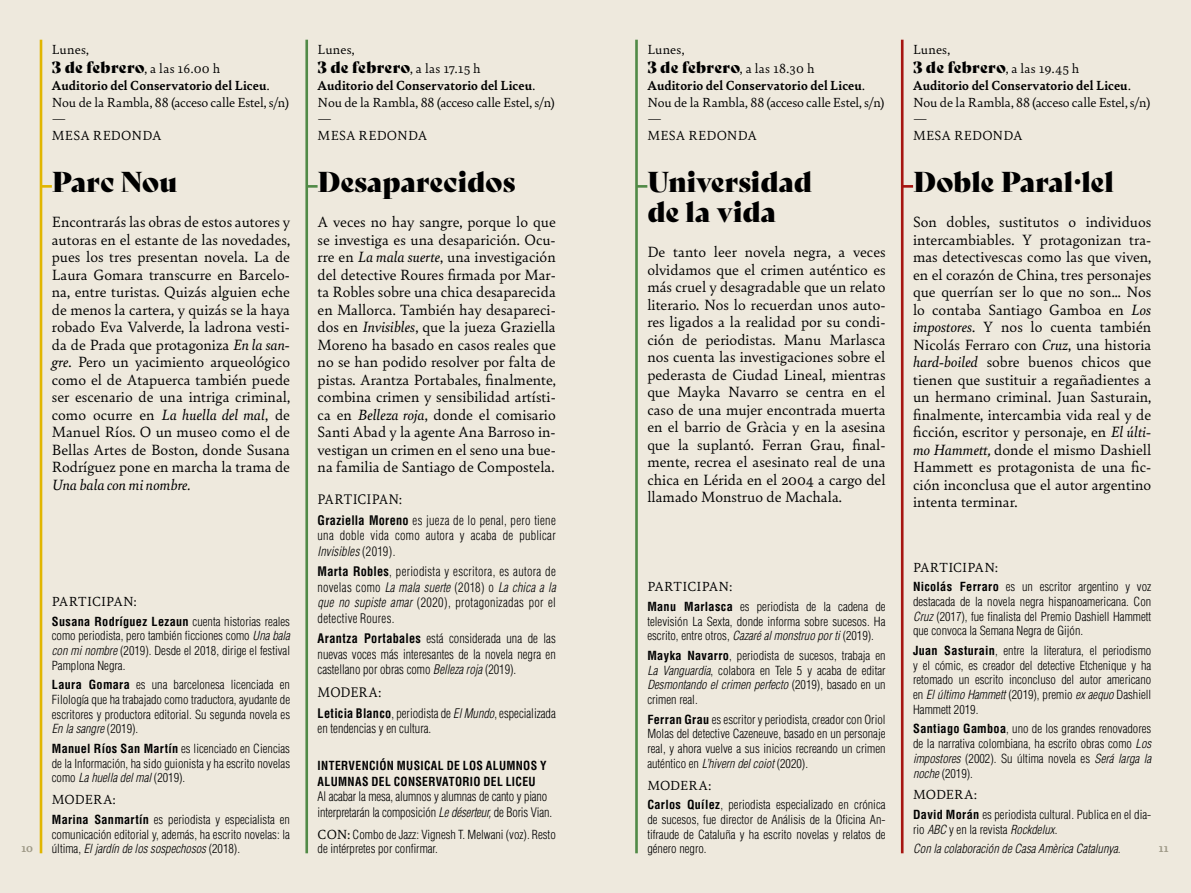
<style>
.page{position:relative;width:1191px;height:893px;background:#eee9dd}
.page>*{position:absolute;margin:0;border:0;box-sizing:border-box;transform-origin:0 0}
.t1{font:28px/29.8px "Bely Display";color:#000}
.t2{font:15.75px/17.5px "Bely";color:#000;text-align:justify}
.t3{font:italic 15.75px "Bely";color:#000}
.t4{font:14.7px "Bely";color:#000;scale:.95 1}
.t5{font:14px/16.8px "Bely";letter-spacing:-.005em;color:#000}
.t6{font:14px/18.9px "Bely";letter-spacing:.02em;color:#000}
.t7{font:14px/18.9px "Bely";letter-spacing:.015em;color:#000}
.t8{font:300 condensed 12.95px/15.4px "Helvetica";color:#000;text-align:justify;scale:.95 1}
.t9{font:300 condensed 12.25px/14.7px "Helvetica";color:#000;text-align:justify}
.t10{font:700 condensed 12.25px/15.4px "Helvetica";letter-spacing:.03em;color:#000;scale:.95 1}
.t11{font:italic 300 condensed 12.25px "Helvetica";color:#000}
.t12{font:700 12.25px "Bely";color:#9e9987}
.s1{font-family:"Bely Display";font-size:15.75px}
.s2{font-weight:700}
.s3{font-style:italic}
.s4{font-family:"Bely";font-weight:400;font-stretch:normal;font-size:14px}
</style>
<div class="page">
<hr style="left:40px;top:40px;width:2px;height:813px;background:#e1b600">
<hr style="left:635px;top:40px;width:3px;height:813px;background:#518a47">
<hr style="left:305px;top:40px;width:3px;height:813px;background:#518a47">
<hr style="left:901px;top:40px;width:2px;height:813px;background:#a61511">
<svg style="left:42px;top:185px;width:10px;height:3px"></svg>
<svg style="left:638px;top:185px;width:9px;height:3px"></svg>
<svg style="left:308px;top:185px;width:9px;height:3px"></svg>
<svg style="left:903px;top:185px;width:10px;height:3px"></svg>
<p class="t6" style="left:52px;top:39px;width:170px">Lunes,<br><span class="s1">3 de febrero</span>, a las 16.00 h</p>
<p class="t5" style="left:52px;top:76px;width:238px"><span class="s2">Auditorio del Conservatorio del Liceu</span>.<br>Nou de la Rambla, 88 (acceso calle Estel, s/n) —<br>MESA REDONDA</p>
<p class="t7" style="left:317px;top:39px;width:164px">Lunes,<br><span class="s1">3 de febrero</span>, a las 17.15 h</p>
<p class="t5" style="left:317px;top:76px;width:238px"><span class="s2">Auditorio del Conservatorio del Liceu</span>.<br>Nou de la Rambla, 88 (acceso calle Estel, s/n) —<br>MESA REDONDA</p>
<p class="t6" style="left:647px;top:39px;width:169px">Lunes,<br><span class="s1">3 de febrero</span>, a las 18.30 h</p>
<p class="t5" style="left:647px;top:76px;width:238px"><span class="s2">Auditorio del Conservatorio del Liceu</span>.<br>Nou de la Rambla, 88 (acceso calle Estel, s/n) —<br>MESA REDONDA</p>
<p class="t6" style="left:913px;top:39px;width:168px">Lunes,<br><span class="s1">3 de febrero</span>, a las 19.45 h</p>
<p class="t5" style="left:913px;top:76px;width:238px"><span class="s2">Auditorio del Conservatorio del Liceu</span>.<br>Nou de la Rambla, 88 (acceso calle Estel, s/n) —<br>MESA REDONDA</p>
<h1 class="t1" style="left:317px;top:165px;width:199px">Desaparecidos</h1>
<p class="t2" style="left:317px;top:213px;width:240px">A veces no hay sangre, porque lo que se investiga es una desaparición. Ocu&shy;rre en <span class="s3">La mala suerte</span>, una investigación del detective Roures firmada por Mar&shy;ta Robles sobre una chica desaparecida en Mallorca. También hay desapareci&shy;dos en <span class="s3">Invisibles</span>, que la jueza Graziella Moreno ha basado en casos reales que no se han podido resolver por falta de pistas. Arantza Portabales, finalmente, combina crimen y sensibilidad artísti&shy;ca en <span class="s3">Belleza roja</span>, donde el comisario Santi Abad y la agente Ana Barroso in&shy;vestigan un crimen en el seno una bue&shy;na familia de Santiago de Compostela.</p>
<h1 class="t1" style="left:647px;top:165px;width:166px">Universidad de la vida</h1>
<p class="t2" style="left:647px;top:242px;width:240px">De tanto leer novela negra, a veces olvidamos que el crimen auténtico es más cruel y desagradable que un relato literario. Nos lo recuerdan unos auto&shy;res ligados a la realidad por su condi&shy;ción de periodistas. Manu Marlasca nos cuenta las investigaciones sobre el pederasta de Ciudad Lineal, mientras que Mayka Navarro se centra en el caso de una mujer encontrada muerta en el barrio de Gràcia y en la asesina que la suplantó. Ferran Grau, final&shy;mente, recrea el asesinato real de una chica en Lérida en el 2004 a cargo del llamado Monstruo de Machala.</p>
<h1 class="t1" style="left:913px;top:165px;width:202px">Doble Paral·lel</h1>
<p class="t2" style="left:913px;top:213px;width:240px">Son dobles, sustitutos o individuos intercambiables. Y protagonizan tra&shy;mas detectivescas como las que viven, en el corazón de China, tres personajes que querrían ser lo que no son... Nos lo contaba Santiago Gamboa en <span class="s3">Los impostores</span>. Y nos lo cuenta también Nicolás Ferraro con <span class="s3">Cruz</span>, una historia <span class="s3">hard-boiled</span> sobre buenos chicos que tienen que sustituir a regañadientes a un hermano criminal. Juan Sasturain, finalmente, intercambia vida real y de ficción, escritor y personaje, en <span class="s3">El últi&shy;mo Hammett,</span> donde el mismo Dashiell Hammett es protagonista de una fic&shy;ción inconclusa que el autor argentino intenta terminar.</p>
<h1 class="t1" style="left:52px;top:165px;width:127px">Parc Nou</h1>
<p class="t2" style="left:52px;top:213px;width:240px">Encontrarás las obras de estos autores y autoras en el estante de las novedades, pues los tres presentan novela. La de Laura Gomara transcurre en Barcelo&shy;na, entre turistas. Quizás alguien eche de menos la cartera, y quizás se la haya robado Eva Valverde, la ladrona vesti&shy;da de Prada que protagoniza <span class="s3">En la san&shy;gre</span>. Pero un yacimiento arqueológico como el de Atapuerca también puede ser escenario de una intriga criminal, como ocurre en <span class="s3">La huella del mal</span>, de Manuel Ríos. O un museo como el de Bellas Artes de Boston, donde Susana Rodríguez pone en marcha la trama de</p>
<p class="t3" style="left:52px;top:473px;width:140px">Una bala con mi nombre.</p>
<p class="t4" style="left:317px;top:489px;width:90px">PARTICIPAN:</p>
<p class="t8" style="left:317px;top:512px;width:252px"><span class="s2">Graziella Moreno</span> es jueza de lo penal, pero tiene una doble vida como autora y acaba de publicar <span class="s3">Invisibles</span> (2019).</p>
<p class="t8" style="left:317px;top:564px;width:252px"><span class="s2">Marta Robles</span>, periodista y escritora, es autora de novelas como <span class="s3">La mala suerte</span> (2018) o <span class="s3">La chica a la que no supiste amar</span> (2020), protagonizadas por el detective Roures.</p>
<p class="t8" style="left:317px;top:631px;width:252px"><span class="s2">Arantza Portabales</span> está considerada una de las nuevas voces más interesantes de la novela negra en castellano por obras como <span class="s3">Belleza roja</span> (2019).</p>
<p class="t4" style="left:317px;top:682px;width:68px">MODERA:</p>
<p class="t8" style="left:317px;top:705px;width:252px"><span class="s2">Leticia Blanco</span>, periodista de <span class="s3">El Mundo</span>, especializada en tendencias y en cultura.</p>
<p class="t10" style="left:317px;top:758px;width:242px">INTERVENCIÓN MUSICAL DE LOS ALUMNOS Y<br>ALUMNAS DEL CONSERVATORIO DEL LICEU</p>
<p class="t8" style="left:317px;top:789px;width:248px">Al acabar la mesa, alumnos y alumnas de canto y piano interpretarán la composición <span class="s3">Le déserteur,</span> de Boris Vian.</p>
<p class="t9" style="left:317px;top:827px;width:240px"><span class="s4">CON:</span> Combo de Jazz: Vignesh T. Melwani (voz). Resto de intérpretes por confirmar.</p>
<p class="t5" style="left:913px;top:558px;width:86px">PARTICIPAN:</p>
<p class="t9" style="left:913px;top:579px;width:240px"><span class="s2">Nicolás Ferraro</span> es un escritor argentino y voz destacada de la novela negra hispanoamericana. Con <span class="s3">Cruz</span> (2017), fue finalista del Premio Dashiell Hammett que convoca la Semana Negra de Gijón.</p>
<p class="t9" style="left:913px;top:643px;width:240px"><span class="s2">Juan Sasturain</span>, entre la literatura, el periodismo y el cómic, es creador del detective Etchenique y ha retomado un escrito inconcluso del autor americano en <span class="s3">El último Hammett</span> (2019), premio <span class="s3">ex aequo</span> Dashiell Hammett 2019.</p>
<p class="t9" style="left:913px;top:721px;width:240px"><span class="s2">Santiago Gamboa</span>, uno de los grandes renovadores de la narrativa colombiana, ha escrito obras como <span class="s3">Los impostores</span> (2002). Su última novela es <span class="s3">Será larga la noche</span> (2019).</p>
<p class="t5" style="left:913px;top:785px;width:65px">MODERA:</p>
<p class="t9" style="left:913px;top:807px;width:240px"><span class="s2">David Morán</span> es periodista cultural. Publica en el dia&shy;rio <span class="s3">ABC</span> y en la revista <span class="s3">Rockdelux</span>.</p>
<p class="t11" style="left:913px;top:841px;width:209px">Con la colaboración de Casa Amèrica Catalunya.</p>
<p class="t5" style="left:647px;top:577px;width:86px">PARTICIPAN:</p>
<p class="t9" style="left:647px;top:599px;width:240px"><span class="s2">Manu Marlasca</span> es periodista de la cadena de televisión La Sexta, donde informa sobre sucesos. Ha escrito, entre otros, <span class="s3">Cazaré al monstruo por ti</span> (2019).</p>
<p class="t9" style="left:647px;top:648px;width:240px"><span class="s2">Mayka Navarro</span>, periodista de sucesos, trabaja en <span class="s3">La Vanguardia</span>, colabora en Tele 5 y acaba de editar <span class="s3">Desmontando el crimen perfecto</span> (2019), basado en un crimen real.</p>
<p class="t9" style="left:647px;top:712px;width:240px"><span class="s2">Ferran Grau</span> es escritor y periodista, creador con Oriol Molas del detective Cazeneuve, basado en un personaje real, y ahora vuelve a sus inicios recreando un crimen auténtico en <span class="s3">L’hivern del coiot</span> (2020).</p>
<p class="t5" style="left:647px;top:776px;width:65px">MODERA:</p>
<p class="t9" style="left:647px;top:797px;width:240px"><span class="s2">Carlos Quílez</span>, periodista especializado en crónica de sucesos, fue director de Análisis de la Oficina An&shy;tifraude de Cataluña y ha escrito novelas y relatos de género negro.</p>
<p class="t5" style="left:52px;top:592px;width:86px">PARTICIPAN:</p>
<p class="t9" style="left:52px;top:614px;width:240px"><span class="s2">Susana Rodríguez Lezaun</span> cuenta historias reales como periodista, pero también ficciones como <span class="s3">Una bala con mi nombre</span> (2019). Desde el 2018, dirige el festival Pamplona Negra.</p>
<p class="t9" style="left:52px;top:677px;width:240px"><span class="s2">Laura Gomara</span> es una barcelonesa licenciada en Filología que ha trabajado como traductora, ayudante de escritores y productora editorial. Su segunda novela es <span class="s3">En la sangre</span> (2019).</p>
<p class="t9" style="left:52px;top:741px;width:240px"><span class="s2">Manuel Ríos San Martín</span> es licenciado en Ciencias de la Información, ha sido guionista y ha escrito novelas como <span class="s3">La huella del mal</span> (2019).</p>
<p class="t5" style="left:52px;top:790px;width:65px">MODERA:</p>
<p class="t9" style="left:52px;top:812px;width:240px"><span class="s2">Marina Sanmartín</span> es periodista y especialista en comunicación editorial y, además, ha escrito novelas: la última, <span class="s3">El jardín de los sospechosos</span> (2018).</p>
<p class="t12" style="left:21px;top:839px;width:13px">10</p>
<p class="t12" style="left:1158px;top:839px;width:11px">11</p>
</div>
